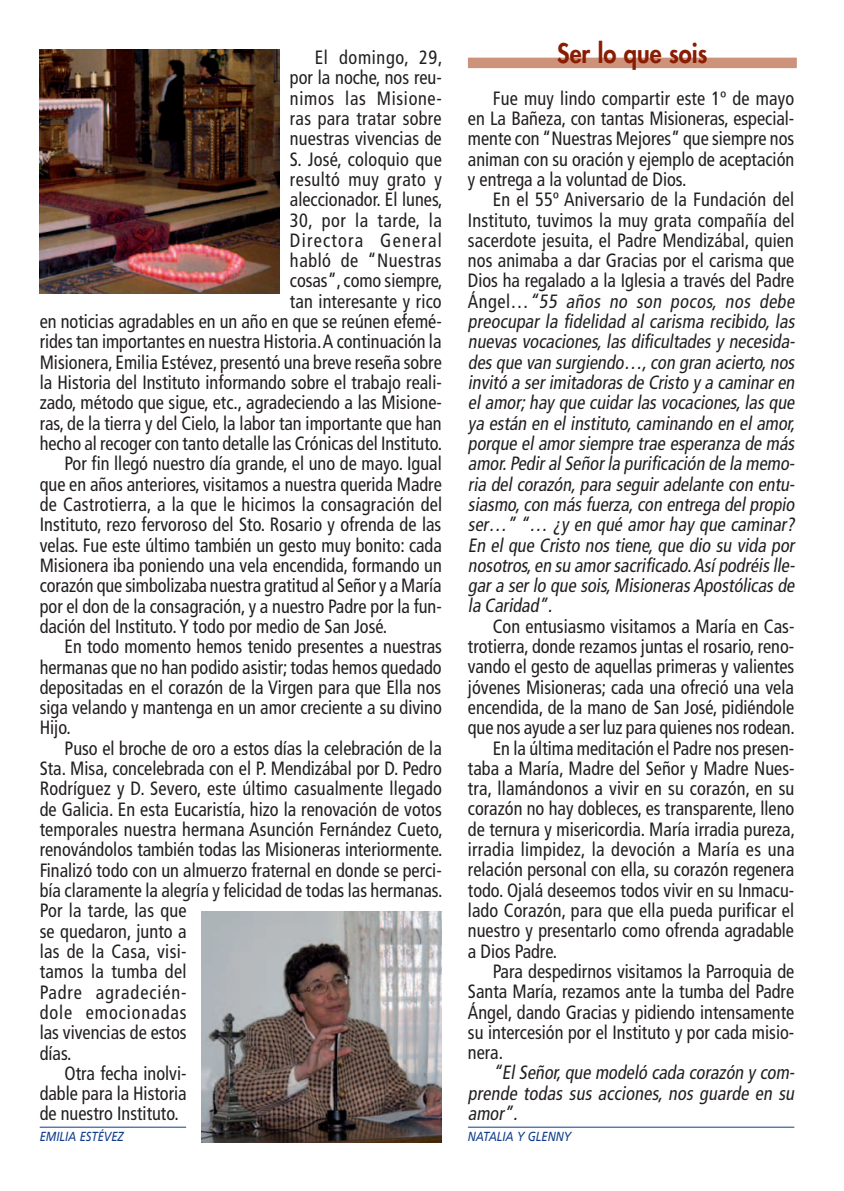
<style>
.page{position:relative;width:844px;height:1191px;background:#fff}
.page>*{position:absolute;margin:0;border:0;box-sizing:border-box;transform-origin:0 0}
.t1{font:800 26.25px "Futura Std";color:#891c02;scale:.9 1}
.t2{font:condensed 19.25px/20.3px "Frutiger LT Std";color:#231f20;text-align:justify;scale:.95 1}
.t3{font:italic condensed 19.25px/20.3px "Frutiger LT Std";color:#231f20;scale:.95 1}
.t4{font:condensed 19.25px "Frutiger LT Std";letter-spacing:.03em;color:#231f20;scale:.95 1}
.t5{font:condensed 19.25px "Frutiger LT Std";letter-spacing:.05em;color:#231f20;scale:.95 1}
.t6{font:condensed 19.25px "Frutiger LT Std";letter-spacing:.035em;color:#231f20;scale:.95 1}
.t7{font:condensed 19.25px "Frutiger LT Std";letter-spacing:.025em;color:#231f20;scale:.95 1}
.t8{font:condensed 19.25px "Frutiger LT Std";letter-spacing:.07em;color:#231f20;scale:.95 1}
.t9{font:italic 13.12px "Frutiger LT Std";color:#103d8c;scale:.85 1}
.s1{font-style:normal}
</style>
<div class="page">
<hr style="left:40px;top:1126px;width:146px;height:1px;background:#103d8c">
<img style="left:201px;top:911px;width:240px;height:231px">
<img style="left:40px;top:50px;width:239px;height:243px">
<hr style="left:468px;top:1126px;width:326px;height:1px;background:#103d8c">
<div style="left:468px;top:58px;width:328px;height:10px;background:#cd927a"></div>
<p class="t6" style="left:315px;top:46px;width:136px">El domingo, 29,</p>
<p class="t2" style="left:290px;top:68px;width:161px">por la noche, nos reu-</p>
<p class="t6" style="left:290px;top:87px;width:161px">nimos las Misione-</p>
<p class="t2" style="left:290px;top:108px;width:161px">ras para tratar sobre</p>
<p class="t2" style="left:290px;top:129px;width:161px">nuestras vivencias de</p>
<p class="t2" style="left:290px;top:149px;width:161px">S. José, coloquio que</p>
<p class="t7" style="left:290px;top:168px;width:161px">resultó muy grato y</p>
<p class="t2" style="left:290px;top:189px;width:162px">aleccionador. El lunes,</p>
<p class="t4" style="left:290px;top:209px;width:161px">30, por la tarde, la</p>
<p class="t8" style="left:290px;top:229px;width:161px">Directora General</p>
<p class="t4" style="left:290px;top:249px;width:161px">habló de “Nuestras</p>
<p class="t2" style="left:290px;top:271px;width:162px">cosas”, como siempre,</p>
<p class="t2" style="left:290px;top:291px;width:161px">tan interesante y rico</p>
<p class="t2" style="left:40px;top:311px;width:424px">en noticias agradables en un año en que se reúnen efemé-</p>
<p class="t2" style="left:40px;top:332px;width:424px">rides tan importantes en nuestra Historia. A continuación la</p>
<p class="t2" style="left:40px;top:352px;width:424px">Misionera, Emilia Estévez, presentó una breve reseña sobre</p>
<p class="t2" style="left:40px;top:372px;width:424px">la Historia del Instituto informando sobre el trabajo reali-</p>
<p class="t2" style="left:40px;top:393px;width:424px">zado, método que sigue, etc., agradeciendo a las Misione-</p>
<p class="t2" style="left:40px;top:413px;width:424px">ras, de la tierra y del Cielo, la labor tan importante que han</p>
<p class="t2" style="left:40px;top:433px;width:425px">hecho al recoger con tanto detalle las Crónicas del Instituto.</p>
<p class="t2" style="left:64px;top:453px;width:398px">Por fin llegó nuestro día grande, el uno de mayo. Igual</p>
<p class="t2" style="left:40px;top:474px;width:424px">que en años anteriores, visitamos a nuestra querida Madre</p>
<p class="t2" style="left:40px;top:494px;width:425px">de Castrotierra, a la que le hicimos la consagración del</p>
<p class="t2" style="left:40px;top:514px;width:424px">Instituto, rezo fervoroso del Sto. Rosario y ofrenda de las</p>
<p class="t2" style="left:40px;top:535px;width:424px">velas. Fue este último también un gesto muy bonito: cada</p>
<p class="t2" style="left:40px;top:555px;width:425px">Misionera iba poniendo una vela encendida, formando un</p>
<p class="t2" style="left:40px;top:575px;width:424px">corazón que simbolizaba nuestra gratitud al Señor y a María</p>
<p class="t2" style="left:40px;top:596px;width:424px">por el don de la consagración, y a nuestro Padre por la fun-</p>
<p class="t2" style="left:40px;top:616px;width:367px">dación del Instituto. Y todo por medio de San José.</p>
<p class="t2" style="left:64px;top:636px;width:399px">En todo momento hemos tenido presentes a nuestras</p>
<p class="t2" style="left:40px;top:657px;width:424px">hermanas que no han podido asistir; todas hemos quedado</p>
<p class="t2" style="left:40px;top:677px;width:424px">depositadas en el corazón de la Virgen para que Ella nos</p>
<p class="t2" style="left:40px;top:697px;width:425px">siga velando y mantenga en un amor creciente a su divino</p>
<p class="t2" style="left:40px;top:717px;width:34px">Hijo.</p>
<p class="t2" style="left:64px;top:738px;width:398px">Puso el broche de oro a estos días la celebración de la</p>
<p class="t2" style="left:40px;top:758px;width:424px">Sta. Misa, concelebrada con el P. Mendizábal por D. Pedro</p>
<p class="t2" style="left:40px;top:778px;width:425px">Rodríguez y D. Severo, este último casualmente llegado</p>
<p class="t2" style="left:40px;top:799px;width:424px">de Galicia. En esta Eucaristía, hizo la renovación de votos</p>
<p class="t2" style="left:40px;top:819px;width:425px">temporales nuestra hermana Asunción Fernández Cueto,</p>
<p class="t2" style="left:40px;top:839px;width:425px">renovándolos también todas las Misioneras interiormente.</p>
<p class="t2" style="left:40px;top:860px;width:424px">Finalizó todo con un almuerzo fraternal en donde se perci-</p>
<p class="t2" style="left:40px;top:880px;width:425px">bía claramente la alegría y felicidad de todas las hermanas.</p>
<p class="t2" style="left:40px;top:900px;width:156px">Por la tarde, las que</p>
<p class="t2" style="left:40px;top:921px;width:156px">se quedaron, junto a</p>
<p class="t2" style="left:40px;top:941px;width:156px">las de la Casa, visi-</p>
<p class="t2" style="left:40px;top:961px;width:156px">tamos la tumba del</p>
<p class="t5" style="left:40px;top:980px;width:156px">Padre agradecién-</p>
<p class="t5" style="left:40px;top:1001px;width:156px">dole emocionadas</p>
<p class="t2" style="left:40px;top:1022px;width:156px">las vivencias de estos</p>
<p class="t2" style="left:40px;top:1042px;width:35px">días.</p>
<p class="t2" style="left:64px;top:1063px;width:130px">Otra fecha inolvi-</p>
<p class="t2" style="left:40px;top:1083px;width:156px">dable para la Historia</p>
<p class="t2" style="left:40px;top:1103px;width:148px">de nuestro Instituto.</p>
<p class="t9" style="left:40px;top:1128px;width:100px">EMILIA ESTÉVEZ</p>
<h1 class="t1" style="left:557px;top:36px;width:168px">Ser lo que sois</h1>
<p class="t2" style="left:468px;top:88px;width:345px;text-indent:25px">Fue muy lindo compartir este 1º de mayo en La Bañeza, con tantas Misioneras, especial&shy;mente con “Nuestras Mejores” que siempre nos animan con su oración y ejemplo de aceptación y entrega a la voluntad de Dios.</p>
<p class="t3" style="left:468px;top:189px;width:349px;text-indent:25px"><span class="s1">En el 55º Aniversario de la Fundación del Instituto, tuvimos la muy grata compañía del sacerdote jesuita, el Padre Mendizábal, quien nos animaba a dar Gracias por el carisma que Dios ha regalado a la Iglesia a través del Padre Á n g e l …</span> “55 años no son pocos, nos debe preocupar la fidelidad al carisma recibido, las nuevas vocaciones,las dificultades y necesida&shy;des que van surgiendo…,con gran acierto,nos invitó a serimitadoras de Cristo y a caminaren el amor;hay que cuidar las vocaciones,las que ya están en el instituto,caminando en el amor, porque elamorsiempre trae esperanza de más amor.PediralSeñorla purificación de la memo&shy;ria del corazón,para seguir adelante con entu&shy;siasmo,con más fuerza,con entrega delpropio ser…” “… ¿y en qué amor hay que caminar?<br>En el que Cristo nos tiene,que dio su vida por nosotros,en su amorsacrificado.Asípodréis lle&shy;gara serlo que sois,Misioneras Apostólicas de la Caridad”.</p>
<p class="t2" style="left:492px;top:616px;width:319px">Con entusiasmo visitamos a María en Cas-</p>
<p class="t2" style="left:468px;top:636px;width:345px">trotierra, donde rezamos juntas el rosario, reno-</p>
<p class="t2" style="left:468px;top:656px;width:345px">vando el gesto de aquellas primeras y valientes</p>
<p class="t2" style="left:468px;top:677px;width:344px">jóvenes Misioneras; cada una ofreció una vela</p>
<p class="t2" style="left:468px;top:697px;width:345px">encendida, de la mano de San José, pidiéndole</p>
<p class="t2" style="left:468px;top:717px;width:346px">que nos ayude a ser luz para quienes nos rodean.</p>
<p class="t2" style="left:492px;top:738px;width:319px">En la última meditación el Padre nos presen-</p>
<p class="t2" style="left:468px;top:758px;width:345px">taba a María, Madre del Señor y Madre Nues-</p>
<p class="t2" style="left:468px;top:778px;width:345px">tra, llamándonos a vivir en su corazón, en su</p>
<p class="t2" style="left:468px;top:798px;width:345px">corazón no hay dobleces, es transparente, lleno</p>
<p class="t2" style="left:468px;top:819px;width:346px">de ternura y misericordia. María irradia pureza,</p>
<p class="t2" style="left:468px;top:839px;width:345px">irradia limpidez, la devoción a María es una</p>
<p class="t2" style="left:468px;top:859px;width:345px">relación personal con ella, su corazón regenera</p>
<p class="t2" style="left:468px;top:880px;width:345px">todo. Ojalá deseemos todos vivir en su Inmacu-</p>
<p class="t2" style="left:468px;top:900px;width:345px">lado Corazón, para que ella pueda purificar el</p>
<p class="t2" style="left:468px;top:920px;width:345px">nuestro y presentarlo como ofrenda agradable</p>
<p class="t2" style="left:468px;top:941px;width:95px">a Dios Padre.</p>
<p class="t2" style="left:492px;top:961px;width:319px">Para despedirnos visitamos la Parroquia de</p>
<p class="t2" style="left:468px;top:981px;width:345px">Santa María, rezamos ante la tumba del Padre</p>
<p class="t2" style="left:468px;top:1002px;width:345px">Ángel, dando Gracias y pidiendo intensamente</p>
<p class="t2" style="left:468px;top:1022px;width:345px">su intercesión por el Instituto y por cada misio-</p>
<p class="t2" style="left:468px;top:1042px;width:39px">nera.</p>
<p class="t3" style="left:468px;top:1062px;width:349px;text-align:justify;text-indent:25px">“ElSeñor,que modeló cada corazón y com&shy;prende todas sus acciones, nos guarde en su amor”.</p>
<p class="t9" style="left:468px;top:1128px;width:123px">NATALIA Y GLENNY</p>
</div>
